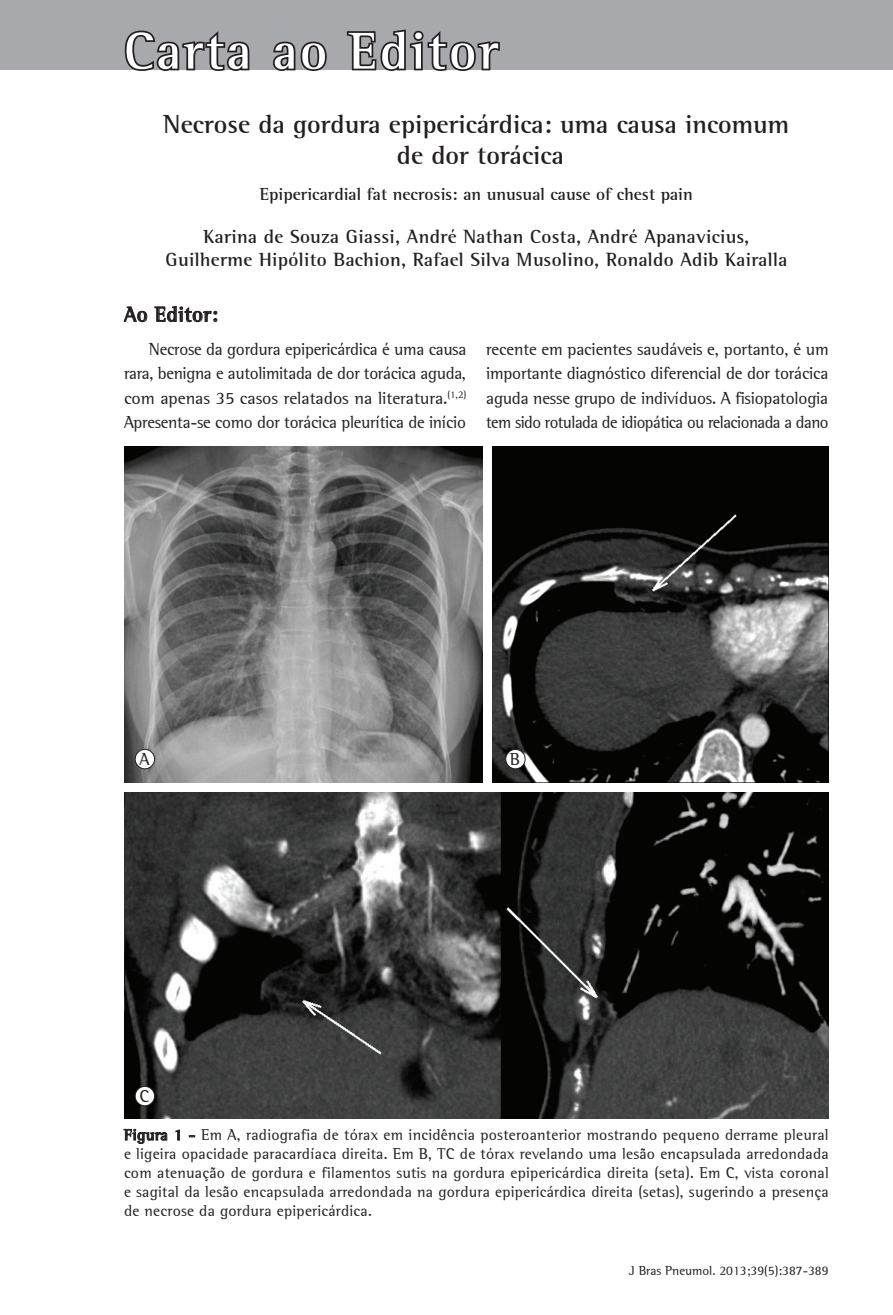
<style>
.page{position:relative;width:893px;height:1315px;background:#fff}
.page>*{position:absolute;margin:0;border:0;box-sizing:border-box;transform-origin:0 0}
.t1{font:700 52.5px "Libre Semi Serif S Si";letter-spacing:.05em;color:#fff}
.Título___1o_idioma{font:700 26.25px/31.5px "Libre Semi Serif S Si";color:#231f20;text-align:center}
.Sub-título___1o_níve{font:700 21px "Libre Semi Serif S Si";letter-spacing:.015em;color:#231f20}
.Autores{font:700 19.25px/23.1px "Libre Semi Serif S Si";letter-spacing:.015em;color:#231f20;text-align:center}
.Corpo{font:17.5px/24.3px "Libre Semi Serif S Si";letter-spacing:-.015em;color:#231f20;text-align:justify}
.Título___2o_idioma{font:700 17.5px "Libre Semi Serif S Si";color:#231f20}
.Legendas{font:15.75px/18.9px "Libre Semi Serif S Si";letter-spacing:.015em;color:#231f20;text-align:justify}
.rodapé{font:13.12px "Libre Semi Serif S Si";color:#231f20}
.s1{font-weight:700}
</style>
<div class="page">
<div style="left:0;top:0;width:893px;height:70px;background:#a8a9ad"></div>
<svg style="left:124px;top:307px;width:23px;height:15px"></svg>
<svg style="left:154px;top:306px;width:63px;height:16px"></svg>
<img style="left:124px;top:447px;width:359px;height:335px">
<img style="left:493px;top:447px;width:335px;height:335px">
<svg style="left:124px;top:1129px;width:43px;height:14px"></svg>
<svg style="left:176px;top:1130px;width:4px;height:10px"></svg>
<svg style="left:189px;top:1135px;width:6px;height:2px"></svg>
<div style="left:135px;top:749px;width:20px;height:20px;background:#fff;border-radius:50%"></div>
<div style="left:135px;top:749px;width:20px;height:20px;border:1px solid #231f20;border-radius:50%"></div>
<div style="left:506px;top:749px;width:19px;height:20px;background:#fff;border-radius:50%"></div>
<div style="left:505px;top:749px;width:20px;height:20px;border:1px solid #231f20;border-radius:50%"></div>
<img style="left:124px;top:792px;width:704px;height:327px">
<div style="left:135px;top:1086px;width:20px;height:19px;background:#fff;border-radius:50%"></div>
<div style="left:135px;top:1086px;width:20px;height:20px;border:1px solid #231f20;border-radius:50%"></div>
<svg style="left:124px;top:30px;width:126px;height:41px"></svg>
<svg style="left:273px;top:41px;width:54px;height:30px"></svg>
<svg style="left:346px;top:29px;width:154px;height:42px"></svg>
<h1 class="t1" style="left:124px;top:19px;width:376px">Carta ao Editor</h1>
<p class="Título___1o_idioma" style="left:163px;top:108px;width:627px">Necrose da gordura epipericárdica: uma causa incomum de dor torácica</p>
<p class="Título___2o_idioma" style="left:260px;top:184px;width:435px">Epipericardial fat necrosis: an unusual cause of chest pain</p>
<p class="Autores" style="left:165px;top:225px;width:623px">Karina de Souza Giassi, André Nathan Costa, André Apanavicius,<br>Guilherme Hipólito Bachion, Rafael Silva Musolino, Ronaldo Adib Kairalla</p>
<p class="Sub-título___1o_níve" style="left:124px;top:301px;width:96px">Ao Editor:</p>
<p class="Corpo" style="left:124px;top:337px;width:344px;text-indent:25px">Necrose da gordura epipericárdica é uma causa rara, benigna e autolimitada de dor torácica aguda, com apenas 35 casos relatados na literatura.<sup>(1,2)<br></sup>Apresenta-se como dor torácica pleurítica de início</p>
<p class="Corpo" style="left:486px;top:337px;width:344px">recente em pacientes saudáveis e, portanto, é um importante diagnóstico diferencial de dor torácica aguda nesse grupo de indivíduos. A fisiopatologia tem sido rotulada de idiopática ou relacionada a dano</p>
<p class="Corpo" style="left:140px;top:747px;width:12px">A</p>
<p class="Corpo" style="left:510px;top:747px;width:12px">B</p>
<p class="Corpo" style="left:140px;top:1084px;width:11px">C</p>
<p class="Legendas" style="left:124px;top:1125px;width:706px"><span class="s1">Figura 1 -</span> Em A, radiografia de tórax em incidência posteroanterior mostrando pequeno derrame pleural e ligeira opacidade paracardíaca direita. Em B, TC de tórax revelando uma lesão encapsulada arredondada com atenuação de gordura e filamentos sutis na gordura epipericárdica direita (seta). Em C, vista coronal e sagital da lesão encapsulada arredondada na gordura epipericárdica direita (setas), sugerindo a presença de necrose da gordura epipericárdica.</p>
<p class="rodapé" style="left:629px;top:1263px;width:201px">J Bras Pneumol. 2013;39(5):387-389</p>
</div>
